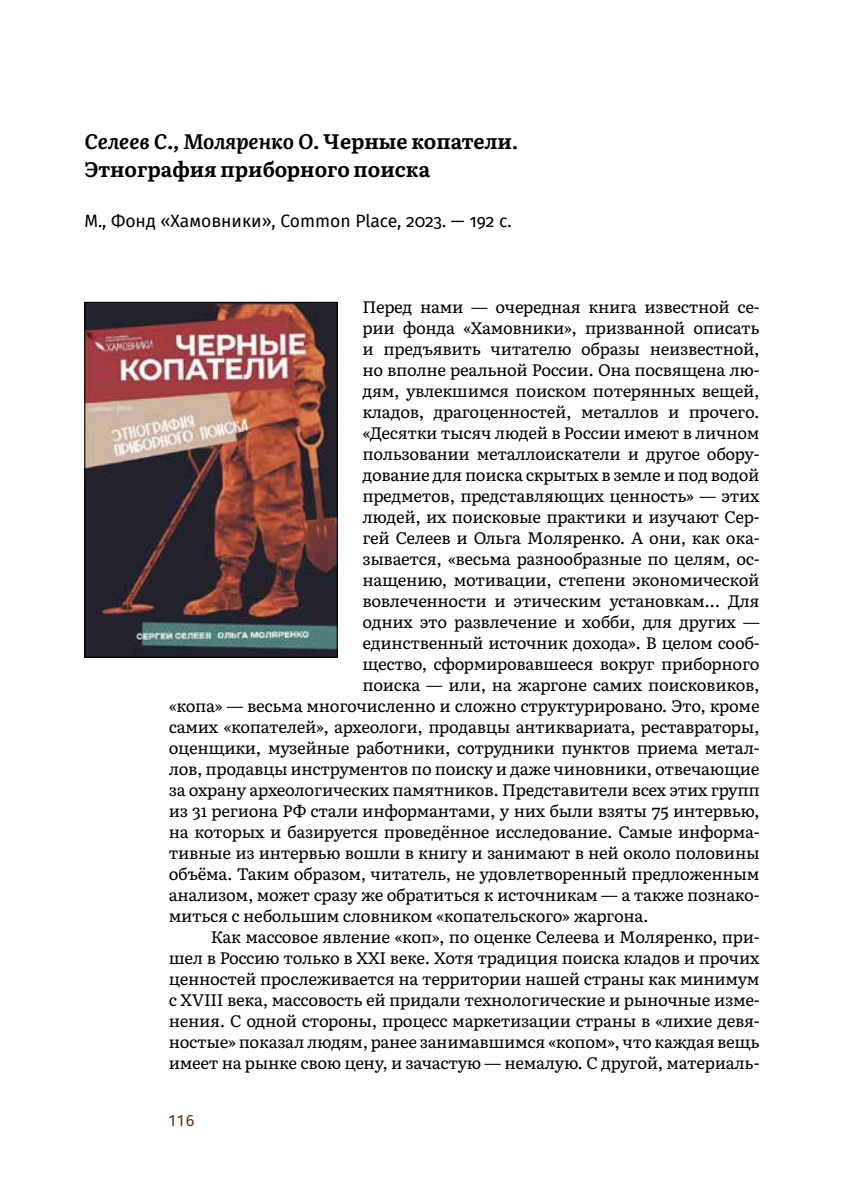
<style>
.page{position:relative;width:844px;height:1191px;background:#fff}
.page>*{position:absolute;margin:0;border:0;box-sizing:border-box;transform-origin:0 0}
.t1{font:700 21px/28px "Literata";color:#000}
.t2{font:17.5px "Fira Sans";color:#000}
.t3{font:16.62px "Literata";letter-spacing:-.02em;color:#000}
.t4{font:16.1px "Fira Sans";color:#612e15}
.s1{font-style:italic}
</style>
<div class="page">
<img style="left:86px;top:304px;width:249px;height:351px">
<div style="left:84px;top:302px;width:253px;height:355px;border:1px solid #000"></div>
<p class="t1" style="left:84px;top:126px;width:435px"><span class="s1">Селеев С., Моляренко О.</span> Черные копатели.<br>Этнография приборного поиска</p>
<p class="t2" style="left:84px;top:208px;width:429px">М., Фонд «Хамовники», Common Place, 2023. — 192 с.</p>
<p class="t3" style="left:362px;top:294px;width:398px">Перед нами — очередная книга известной се-</p>
<p class="t3" style="left:362px;top:315px;width:398px">рии фонда «Хамовники», призванной описать</p>
<p class="t3" style="left:362px;top:336px;width:398px">и предъявить читателю образы неизвестной,</p>
<p class="t3" style="left:362px;top:357px;width:398px">но вполне реальной России. Она посвящена лю-</p>
<p class="t3" style="left:362px;top:378px;width:398px">дям, увлекшимся поиском потерянных вещей,</p>
<p class="t3" style="left:362px;top:399px;width:398px">кладов, драгоценностей, металлов и прочего.</p>
<p class="t3" style="left:362px;top:420px;width:398px">«Десятки тысяч людей в России имеют в личном</p>
<p class="t3" style="left:362px;top:441px;width:398px">пользовании металлоискатели и другое обору-</p>
<p class="t3" style="left:362px;top:462px;width:398px">дование для поиска скрытых в земле и под водой</p>
<p class="t3" style="left:362px;top:483px;width:398px">предметов, представляющих ценность» — этих</p>
<p class="t3" style="left:362px;top:504px;width:398px">людей, их поисковые практики и изучают Сер-</p>
<p class="t3" style="left:362px;top:525px;width:398px">гей Селеев и Ольга Моляренко. А они, как ока-</p>
<p class="t3" style="left:362px;top:546px;width:398px">зывается, «весьма разнообразные по целям, ос-</p>
<p class="t3" style="left:362px;top:567px;width:398px">нащению, мотивации, степени экономической</p>
<p class="t3" style="left:362px;top:588px;width:398px">вовлеченности и этическим установкам... Для</p>
<p class="t3" style="left:362px;top:609px;width:398px">одних это развлечение и хобби, для других —</p>
<p class="t3" style="left:362px;top:630px;width:398px">единственный источник дохода». В целом сооб-</p>
<p class="t3" style="left:362px;top:651px;width:398px">щество, сформировавшееся вокруг приборного</p>
<p class="t3" style="left:362px;top:672px;width:398px">поиска — или, на жаргоне самих поисковиков,</p>
<p class="t3" style="left:169px;top:693px;width:592px">«копа» — весьма многочисленно и сложно структурировано. Это, кроме</p>
<p class="t3" style="left:169px;top:714px;width:592px">самих «копателей», археологи, продавцы антиквариата, реставраторы,</p>
<p class="t3" style="left:169px;top:735px;width:592px">оценщики, музейные работники, сотрудники пунктов приема метал-</p>
<p class="t3" style="left:169px;top:756px;width:592px">лов, продавцы инструментов по поиску и даже чиновники, отвечающие</p>
<p class="t3" style="left:169px;top:777px;width:592px">за охрану археологических памятников. Представители всех этих групп</p>
<p class="t3" style="left:169px;top:798px;width:592px">из 31 региона РФ стали информантами, у них были взяты 75 интервью,</p>
<p class="t3" style="left:169px;top:819px;width:592px">на которых и базируется проведённое исследование. Самые информа-</p>
<p class="t3" style="left:169px;top:840px;width:592px">тивные из интервью вошли в книгу и занимают в ней около половины</p>
<p class="t3" style="left:169px;top:861px;width:592px">объёма. Таким образом, читатель, не удовлетворенный предложенным</p>
<p class="t3" style="left:169px;top:882px;width:592px">анализом, может сразу же обратиться к источникам — а также познако-</p>
<p class="t3" style="left:169px;top:903px;width:481px">миться с небольшим словником «копательского» жаргона.</p>
<p class="t3" style="left:211px;top:924px;width:550px">Как массовое явление «коп», по оценке Селеева и Моляренко, при-</p>
<p class="t3" style="left:169px;top:945px;width:592px">шел в Россию только в XXI веке. Хотя традиция поиска кладов и прочих</p>
<p class="t3" style="left:169px;top:966px;width:592px">ценностей прослеживается на территории нашей страны как минимум</p>
<p class="t3" style="left:169px;top:987px;width:592px">с XVIII века, массовость ей придали технологические и рыночные изме-</p>
<p class="t3" style="left:169px;top:1008px;width:592px">нения. С одной стороны, процесс маркетизации страны в «лихие девя-</p>
<p class="t3" style="left:169px;top:1029px;width:592px">ностые» показал людям, ранее занимавшимся «копом», что каждая вещь</p>
<p class="t3" style="left:169px;top:1050px;width:592px">имеет на рынке свою цену, и зачастую — немалую. С другой, материаль-</p>
<p class="t4" style="left:169px;top:1108px;width:27px">116</p>
</div>
